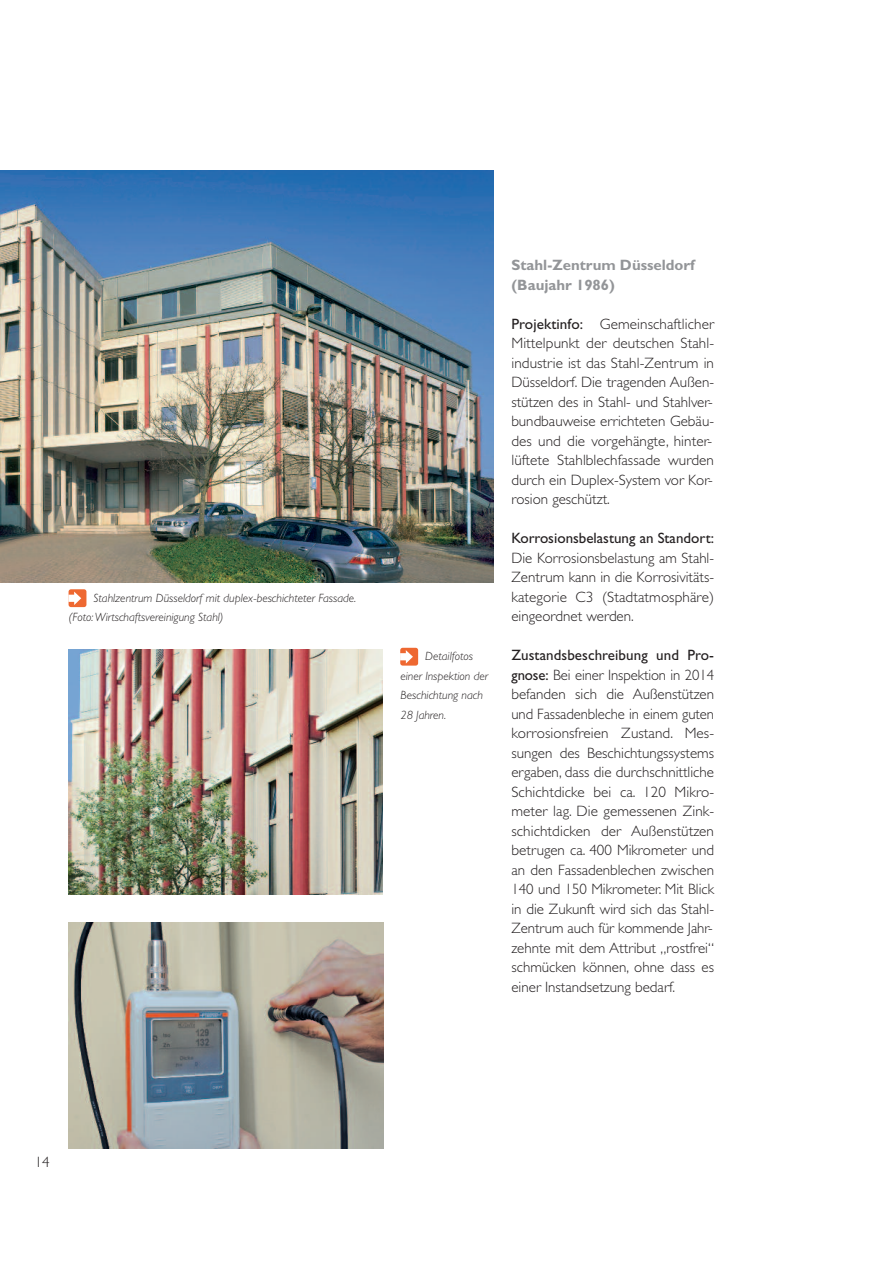
<style>
.page{position:relative;width:893px;height:1263px;background:#fff}
.page>*{position:absolute;margin:0;border:0;box-sizing:border-box;transform-origin:0 0}
.t1{font:300 15px/19.5px "Gill Sans";color:#231f20;text-align:justify}
.t2{font:700 15px/19.5px "Gill Sans";color:#939598}
.t3{font:15px "Gill Sans";color:#231f20}
.t4{font:italic 300 12px/19.5px "Gill Sans";color:#231f20}
.s1{font-weight:400}
</style>
<div class="page">
<img style="left:0;top:170px;width:493px;height:412px">
<img style="left:68px;top:922px;width:315px;height:226px">
<img style="left:68px;top:649px;width:315px;height:245px">
<div style="left:400px;top:648px;width:18px;height:18px;background:#ee6831;border-radius:2px"></div>
<svg style="left:400px;top:650px;width:13px;height:13px"></svg>
<div style="left:69px;top:589px;width:17px;height:18px;background:#ee6831;border-radius:2px"></div>
<svg style="left:68px;top:592px;width:13px;height:13px"></svg>
<p class="t4" style="left:69px;top:589px;width:289px;text-indent:25px">Stahlzentrum Düsseldorf mit duplex-beschichteter Fassade. (Foto:Wirtschaftsvereinigung Stahl)</p>
<p class="t4" style="left:400px;top:648px;width:89px;text-indent:25px">Detailfotos einer Inspektion der<br>Beschichtung nach<br>28 Jahren.</p>
<p class="t2" style="left:511px;top:257px;width:185px">Stahl-Zentrum Düsseldorf (Baujahr 1986)</p>
<p class="t1" style="left:511px;top:315px;width:204px;text-align:left"><span class="s1">Projektinfo:</span> Gemeinschaftlicher<br>Mittelpunkt der deutschen Stahl&shy;industrie ist das Stahl-Zentrum in<br>Düsseldorf. Die tragenden Außen&shy;stützen des in Stahl- und Stahlver&shy;bundbauweise errichteten Gebäu&shy;des und die vorgehängte, hinter&shy;lüftete Stahlblechfassade wurden durch ein Duplex-System vor Kor&shy;rosion geschützt.</p>
<p class="t3" style="left:511px;top:533px;width:204px">Korrosionsbelastung an Standort:</p>
<p class="t1" style="left:511px;top:549px;width:204px">Die Korrosionsbelastung am Stahl-Zentrum kann in die Korrosivitäts&shy;kategorie C3 (Stadtatmosphäre) eingeordnet werden.</p>
<p class="t1" style="left:511px;top:647px;width:204px"><span class="s1">Zustandsbeschreibung und Pro&shy;gnose:</span> Bei einer Inspektion in 2014 befanden sich die Außenstützen und Fassadenbleche in einem guten korrosionsfreien Zustand. Mes&shy;sungen des Beschichtungssystems ergaben, dass die durchschnittliche Schichtdicke bei ca. 120 Mikro&shy;meter lag. Die gemessenen Zink&shy;schichtdicken der Außenstützen betrugen ca. 400 Mikrometer und an den Fassadenblechen zwischen 140 und 150 Mikrometer. Mit Blick in die Zukunft wird sich das Stahl-Zentrum auch für kommende Jahr&shy;zehnte mit dem Attribut „rostfrei“ schmücken können, ohne dass es einer Instandsetzung bedarf.</p>
<p class="t1" style="left:35px;top:1154px;width:17px">14</p>
</div>
